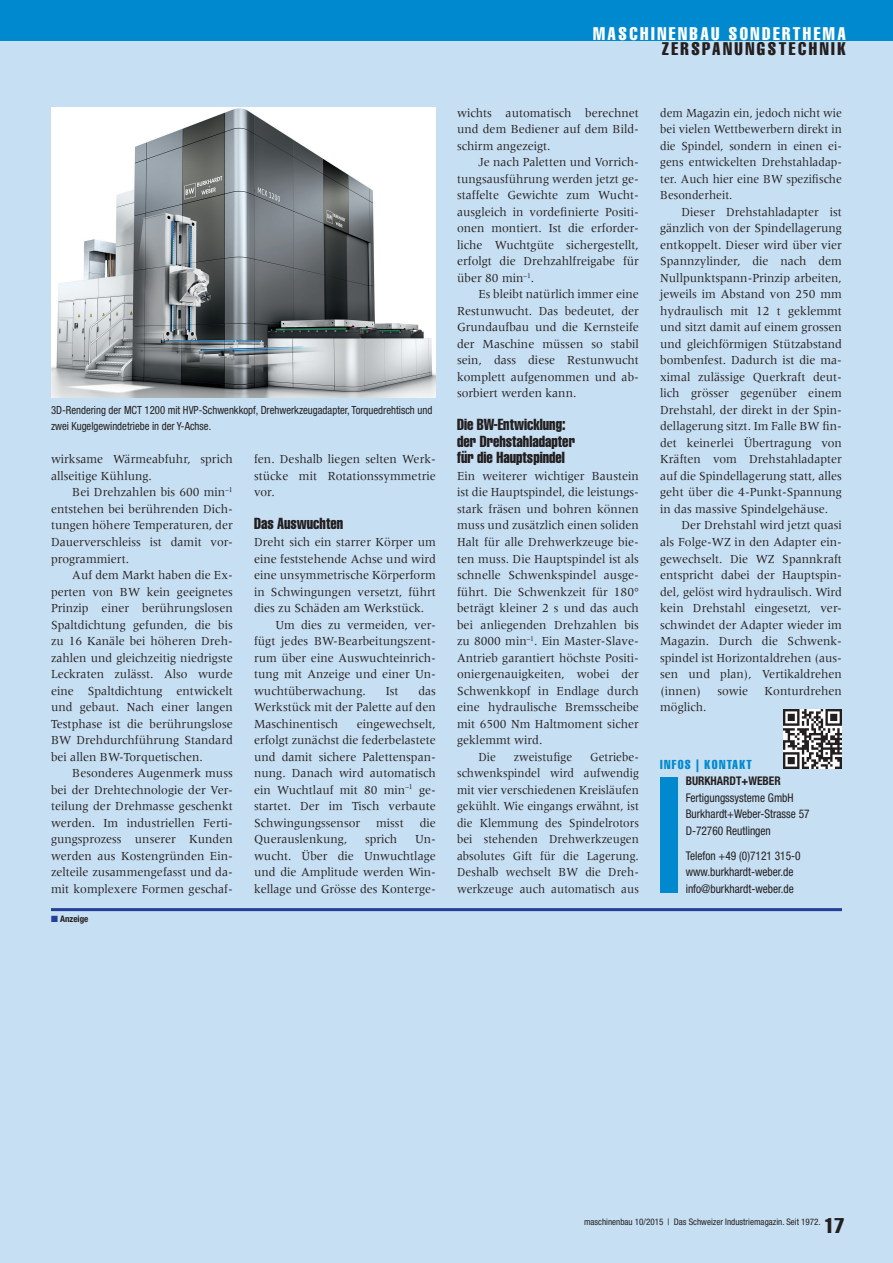
<style>
.page{position:relative;width:893px;height:1263px;background:#c7dff2}
.page>*{position:absolute;margin:0;border:0;box-sizing:border-box;transform-origin:0 0}
.t1{font:extra-condensed 21px "Helvetica";color:#231f20}
.t2{font:extra-condensed 18px "Helvetica";letter-spacing:.14em;color:#fff}
.t3{font:extra-condensed 18px "Helvetica";letter-spacing:.14em;color:#231f20}
.t4{font:extra-condensed 15.75px/16.5px "Helvetica";color:#231f20;scale:.95 1}
.t5{font:12.75px/16.5px "Meridien LT Std";color:#231f20;text-align:justify;scale:.95 1}
.t6{font:12.75px/16.5px "Meridien LT Std";color:#231f20;text-align:justify;scale:.92 1}
.t7{font:extra-condensed 12.75px "Helvetica";letter-spacing:.1em;color:#0089cf}
.t8{font:condensed 12px/16.5px "Helvetica Neue";color:#231f20;scale:.95 1}
.t9{font:700 condensed 12px "Helvetica Neue";color:#231f20;scale:.95 1}
.t10{font:condensed 11.25px/16.5px "Helvetica Neue";color:#231f20;scale:.95 1}
.t11{font:condensed 9px "Helvetica Neue";color:#231f20}
.t12{font:700 condensed 9px "Helvetica Neue";color:#231f20}
.s1{color:#223f99}
</style>
<div class="page">
<div style="left:0;top:0;width:893px;height:40px;background:#0089cf"></div>
<img style="left:51px;top:108px;width:385px;height:289px">
<div style="left:660px;top:777px;width:17px;height:115px;background:#0089cf"></div>
<img style="left:783px;top:710px;width:59px;height:59px">
<hr style="left:51px;top:908px;width:791px;height:3px;background:#223f99">
<p class="t10" style="left:51px;top:402px;width:403px">3D-Rendering der MCT 1200 mit HVP-Schwenkkopf, Drehwerkzeugadapter, Torquedrehtisch und zwei Kugelgewindetriebe in der Y-Achse.</p>
<p class="t5" style="left:51px;top:451px;width:193px">wirksame Wärmeabfuhr, sprich allseitige Kühlung.</p>
<p class="t5" style="left:51px;top:484px;width:193px;text-indent:21px">Bei Drehzahlen bis 600 min<sup>–1 </sup>entstehen bei berührenden Dich&shy;tungen höhere Temperaturen, der Dauerverschleiss ist damit vor&shy;programmiert.</p>
<p class="t5" style="left:51px;top:567px;width:193px;text-indent:21px">Auf dem Markt haben die Ex&shy;perten von BW kein geeignetes Prinzip einer berührungslosen Spaltdichtung gefunden, die bis zu 16 Kanäle bei höheren Dreh&shy;zahlen und gleichzeitig niedrigste Leckraten zulässt. Also wurde eine Spaltdichtung entwickelt und gebaut. Nach einer langen Testphase ist die berührungslose BW Drehdurchführung Standard bei allen BW-Torquetischen.</p>
<p class="t5" style="left:51px;top:765px;width:193px;text-indent:21px">Besonderes Augenmerk muss bei der Drehtechnologie der Ver&shy;teilung der Drehmasse geschenkt werden. Im industriellen Ferti&shy;gungsprozess unserer Kunden werden aus Kostengründen Ein&shy;zelteile zusammengefasst und da&shy;mit komplexere Formen geschaf-</p>
<p class="t5" style="left:254px;top:451px;width:193px">fen. Deshalb liegen selten Werk&shy;stücke mit Rotationssymmetrie vor.</p>
<p class="t4" style="left:254px;top:515px;width:95px">Das Auswuchten</p>
<p class="t5" style="left:254px;top:534px;width:193px">Dreht sich ein starrer Körper um</p>
<p class="t5" style="left:254px;top:550px;width:193px">eine feststehende Achse und wird</p>
<p class="t5" style="left:254px;top:567px;width:193px">eine unsymmetrische Körperform</p>
<p class="t5" style="left:254px;top:583px;width:193px">in Schwingungen versetzt, führt</p>
<p class="t5" style="left:254px;top:600px;width:181px">dies zu Schäden am Werkstück.</p>
<p class="t5" style="left:275px;top:616px;width:170px">Um dies zu vermeiden, ver-</p>
<p class="t5" style="left:254px;top:633px;width:193px">fügt jedes BW-Bearbeitungszent-</p>
<p class="t5" style="left:254px;top:649px;width:193px">rum über eine Auswuchteinrich-</p>
<p class="t5" style="left:254px;top:666px;width:193px">tung mit Anzeige und einer Un-</p>
<p class="t5" style="left:254px;top:682px;width:119px">wuchtüberwachung.</p>
<p class="t5" style="left:386px;top:682px;width:15px">Ist</p>
<p class="t5" style="left:254px;top:682px;width:193px;text-indent:164px">das Werkstück mit der Palette auf den Maschinentisch</p>
<p class="t5" style="left:254px;top:715px;width:193px;text-indent:103px">eingewechselt, erfolgt zunächst die federbelastete und damit sichere Palettenspan&shy;nung. Danach wird automatisch ein Wuchtlauf mit 80 min<sup>–1</sup> ge&shy;startet. Der im Tisch verbaute Schwingungssensor</p>
<p class="t5" style="left:376px;top:814px;width:31px">misst</p>
<p class="t5" style="left:420px;top:814px;width:19px">die</p>
<p class="t5" style="left:254px;top:831px;width:100px">Querauslenkung,</p>
<p class="t5" style="left:365px;top:831px;width:36px">sprich</p>
<p class="t5" style="left:254px;top:831px;width:193px;text-indent:161px">Un&shy;wucht. Über die Unwuchtlage und die Amplitude werden Win&shy;kellage und Grösse des Konterge-</p>
<p class="t12" style="left:51px;top:913px;width:39px"><span class="s1">■</span> Anzeige</p>
<h2 class="t2" style="left:593px;top:23px;width:254px">MASCHINENBAU SONDERTHEMA</h2>
<h2 class="t3" style="left:662px;top:38px;width:185px">ZERSPANUNGSTECHNIK</h2>
<p class="t5" style="left:457px;top:105px;width:193px">wichts automatisch berechnet und dem Bediener auf dem Bild&shy;schirm angezeigt.</p>
<p class="t5" style="left:457px;top:154px;width:193px;text-align:left;text-indent:21px">Je nach Paletten und Vorrich&shy;tungsausführung werden jetzt ge&shy;staffelte Gewichte zum Wucht&shy;ausgleich in vordefinierte Positi&shy;onen montiert. Ist die erforder&shy;liche Wuchtgüte sichergestellt, erfolgt die Drehzahlfreigabe für über 80 min<sup>–1</sup>.</p>
<p class="t5" style="left:457px;top:286px;width:193px;text-indent:21px">Es bleibt natürlich immer eine Restunwucht. Das bedeutet, der Grundaufbau und die Kernsteife der Maschine müssen so stabil sein, dass diese Restunwucht komplett aufgenommen und ab&shy;sorbiert werden kann.</p>
<p class="t4" style="left:457px;top:416px;width:126px">Die BW-Entwicklung: der Drehstahladapter für die Hauptspindel</p>
<p class="t5" style="left:457px;top:468px;width:193px">Ein weiterer wichtiger Baustein</p>
<p class="t5" style="left:457px;top:484px;width:193px">ist die Hauptspindel, die leistungs-</p>
<p class="t5" style="left:457px;top:501px;width:193px">stark fräsen und bohren können</p>
<p class="t5" style="left:457px;top:517px;width:193px">muss und zusätzlich einen soliden</p>
<p class="t5" style="left:457px;top:534px;width:193px">Halt für alle Drehwerkzeuge bie-</p>
<p class="t5" style="left:457px;top:550px;width:193px">ten muss. Die Hauptspindel ist als</p>
<p class="t5" style="left:457px;top:567px;width:193px">schnelle Schwenkspindel ausge-</p>
<p class="t5" style="left:457px;top:583px;width:193px">führt. Die Schwenkzeit für 180°</p>
<p class="t5" style="left:457px;top:600px;width:193px">beträgt kleiner 2 s und das auch</p>
<p class="t5" style="left:457px;top:616px;width:193px">bei anliegenden Drehzahlen bis</p>
<p class="t5" style="left:457px;top:633px;width:193px">zu 8000 min<sup>–1</sup>. Ein Master-Slave-</p>
<p class="t5" style="left:457px;top:649px;width:193px">Antrieb garantiert höchste Positi-</p>
<p class="t5" style="left:457px;top:666px;width:193px">oniergenauigkeiten, wobei der</p>
<p class="t5" style="left:457px;top:682px;width:193px">Schwenkkopf in Endlage durch</p>
<p class="t5" style="left:457px;top:699px;width:193px">eine hydraulische Bremsscheibe</p>
<p class="t5" style="left:457px;top:715px;width:193px">mit 6500 Nm Haltmoment sicher</p>
<p class="t5" style="left:457px;top:732px;width:91px">geklemmt wird.</p>
<p class="t6" style="left:478px;top:748px;width:21px">Die</p>
<p class="t6" style="left:514px;top:748px;width:65px">zweistufige</p>
<p class="t6" style="left:457px;top:748px;width:199px;text-indent:133px">Getriebe&shy;schwenkspindel wird aufwendig mit vier verschiedenen Kreisläufen gekühlt. Wie eingangs erwähnt, ist die Klemmung des Spindelrotors bei stehenden Drehwerkzeugen absolutes Gift für die Lagerung.<br>Deshalb wechselt BW die Dreh&shy;werkzeuge auch automatisch aus</p>
<p class="t6" style="left:660px;top:105px;width:199px">dem Magazin ein, jedoch nicht wie bei vielen Wettbewerbern direkt in die Spindel, sondern in einen ei&shy;gens entwickelten Drehstahladap&shy;ter. Auch hier eine BW spezifische Besonderheit.</p>
<p class="t5" style="left:660px;top:204px;width:193px;text-indent:21px">Dieser Drehstahladapter ist gänzlich von der Spindellagerung entkoppelt. Dieser wird über vier Spannzylinder, die nach dem Nullpunktspann-Prinzip arbeiten, jeweils im Abstand von 250 mm hydraulisch mit 12 t geklemmt und sitzt damit auf einem grossen und gleichförmigen Stützabstand bombenfest. Dadurch ist die ma&shy;ximal zulässige Querkraft deut&shy;lich grösser gegenüber einem Drehstahl, der direkt in der Spin&shy;dellagerung sitzt. Im Falle BW fin&shy;det keinerlei Übertragung von Kräften vom Drehstahladapter auf die Spindellagerung statt, alles geht über die 4-Punkt-Spannung in das massive Spindelgehäuse.</p>
<p class="t5" style="left:660px;top:517px;width:193px;text-indent:21px">Der Drehstahl wird jetzt quasi als Folge-WZ in den Adapter ein&shy;gewechselt. Die WZ Spannkraft entspricht dabei der Hauptspin&shy;del, gelöst wird hydraulisch. Wird kein Drehstahl eingesetzt, ver&shy;schwindet der Adapter wieder im Magazin. Durch die Schwenk&shy;spindel ist Horizontaldrehen (aus&shy;sen und plan), Vertikaldrehen (innen)</p>
<p class="t5" style="left:717px;top:682px;width:34px">sowie</p>
<p class="t5" style="left:765px;top:682px;width:83px">Konturdrehen</p>
<p class="t5" style="left:660px;top:699px;width:50px">möglich.</p>
<p class="t7" style="left:660px;top:756px;width:93px">INFOS | KONTAKT</p>
<p class="t9" style="left:686px;top:774px;width:102px">BURKHARDT+WEBER</p>
<p class="t8" style="left:686px;top:789px;width:132px">Fertigungssysteme GmbH<br>Burkhardt+Weber-Strasse 57<br>D-72760 Reutlingen</p>
<p class="t8" style="left:686px;top:847px;width:122px">Telefon +49 (0)7121 315-0 www.burkhardt-weber.de info@burkhardt-weber.de</p>
<p class="t11" style="left:584px;top:1216px;width:238px">maschinenbau 10/2015 | Das Schweizer Industriemagazin. Seit 1972.</p>
<h1 class="t1" style="left:825px;top:1212px;width:21px">17</h1>
</div>
